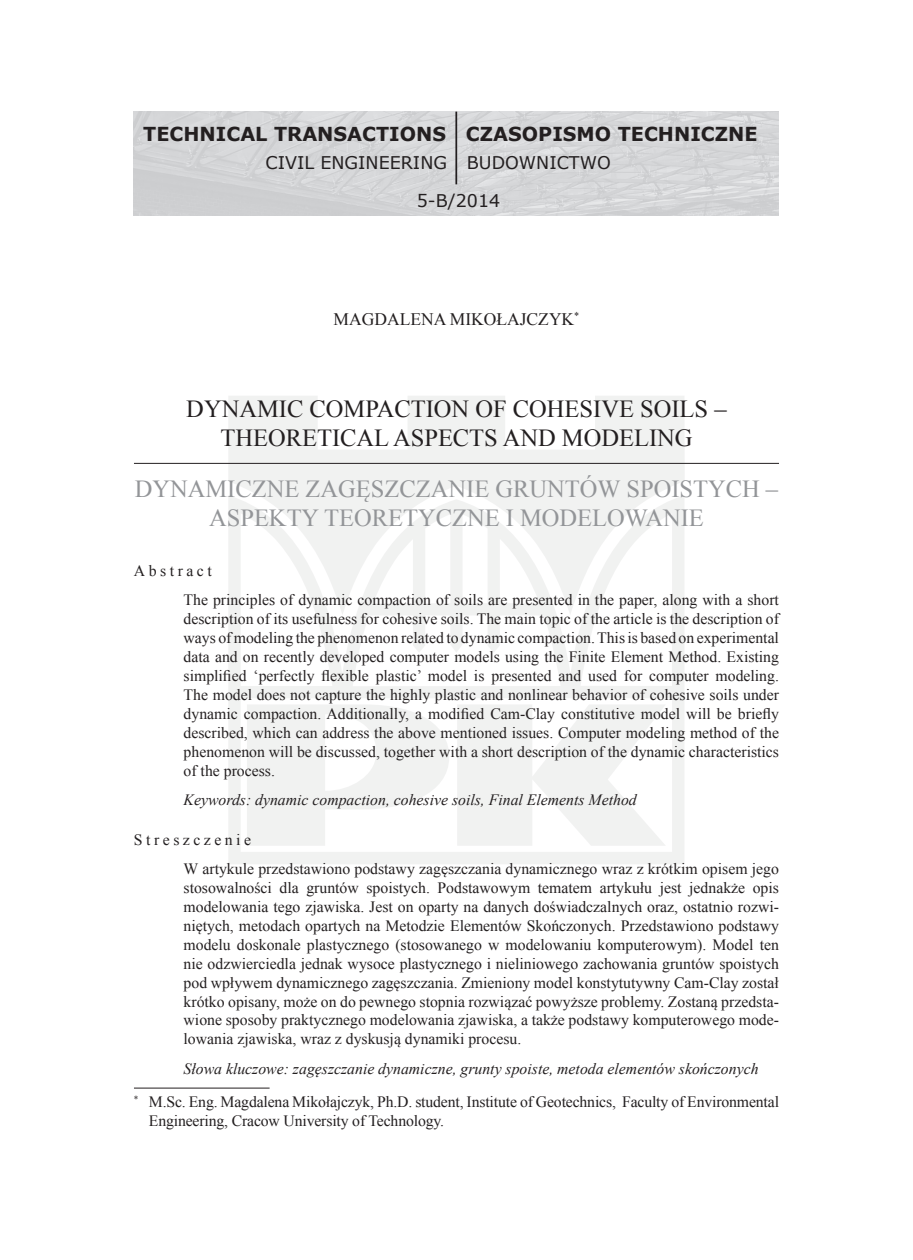
<style>
.page{position:relative;width:913px;height:1260px;background:#fff}
.page>*{position:absolute;margin:0;border:0;box-sizing:border-box;transform-origin:0 0}
.t1{font:24.5px/29.4px "Times New Roman";color:#939598;text-align:center}
.t2{font:24.5px/29.4px "Times New Roman";color:#231f20;text-align:center}
.t3{font:700 19.25px "Verdana";color:#231f20}
.t4{font:17.5px/37.3px "Verdana";color:#231f20}
.t5{font:17.5px "Times New Roman";color:#231f20}
.t6{font:15.75px/18.9px "Times New Roman";color:#231f20}
.t7{font:italic 15.75px "Times New Roman";color:#231f20}
</style>
<div class="page">
<svg style="left:228px;top:396px;width:457px;height:468px;fill:#f1f2f1"></svg>
<hr style="left:134px;top:463px;width:645px;height:1px;background:#231f20">
<hr style="left:134px;top:1088px;width:136px;height:1px;background:#231f20">
<img style="left:134px;top:112px;width:645px;height:104px">
<hr style="left:455px;top:112px;width:2px;height:72px;background:#231f20">
<p class="t3" style="left:143px;top:121px;width:304px">TECHNICAL TRANSACTIONS</p>
<p class="t4" style="left:417px;top:144px;width:85px;text-indent:-151px">CIVIL ENGINEERING<br>5-B/2014</p>
<p class="t3" style="left:466px;top:121px;width:293px">CZASOPISMO TECHNICZNE</p>
<p class="t4" style="left:467px;top:144px;width:145px">BUDOWNICTWO</p>
<p class="t5" style="left:334px;top:307px;width:247px">MAGDALENA MIKOŁAJCZYK<sup>*</sup></p>
<h1 class="t2" style="left:186px;top:394px;width:542px">DYNAMIC COMPACTION OF COHESIVE SOILS –<br>THEORETICAL ASPECTS AND MODELING</h1>
<h1 class="t1" style="left:135px;top:474px;width:645px">DYNAMICZNE ZAGĘSZCZANIE GRUNTÓW SPOISTYCH –<br>ASPEKTY TEORETYCZNE I MODELOWANIE</h1>
<p class="t6" style="left:184px;top:556px;width:597px;line-height:29.4px;text-indent:-50px">Abstract<br>The principles of dynamic compaction of soils are presented in the paper, along with a short</p>
<p class="t6" style="left:184px;top:609px;width:597px;text-align:justify">description of its usefulness for cohesive soils. The main topic of the article is the description of ways of modeling the phenomenon related to dynamic compaction. This is based on experimental data and on recently developed computer models using the Finite Element Method. Existing simplified ‘perfectly flexible plastic’ model is presented and used for computer modeling.<br>The model does not capture the highly plastic and nonlinear behavior of cohesive soils under dynamic compaction. Additionally, a modified Cam-Clay constitutive model will be briefly described, which can address the above mentioned issues. Computer modeling method of the phenomenon will be discussed, together with a short description of the dynamic characteristics of the process.</p>
<p class="t7" style="left:184px;top:789px;width:455px">Keywords: dynamic compaction, cohesive soils, Final Elements Method</p>
<p class="t6" style="left:184px;top:825px;width:597px;line-height:29.4px;text-indent:-50px">Streszczenie<br>W artykule przedstawiono podstawy zagęszczania dynamicznego wraz z krótkim opisem jego</p>
<p class="t6" style="left:184px;top:878px;width:597px;text-align:justify">stosowalności dla gruntów spoistych. Podstawowym tematem artykułu jest jednakże opis modelowania tego zjawiska. Jest on oparty na danych doświadczalnych oraz, ostatnio rozwi&shy;niętych, metodach opartych na Metodzie Elementów Skończonych. Przedstawiono podstawy modelu doskonale plastycznego (stosowanego w modelowaniu komputerowym). Model ten nie odzwierciedla jednak wysoce plastycznego i nieliniowego zachowania gruntów spoistych pod wpływem dynamicznego zagęszczania. Zmieniony model konstytutywny Cam-Clay został krótko opisany, może on do pewnego stopnia rozwiązać powyższe problemy. Zostaną przedsta&shy;wione sposoby praktycznego modelowania zjawiska, a także podstawy komputerowego mode&shy;lowania zjawiska, wraz z dyskusją dynamiki procesu.</p>
<p class="t7" style="left:184px;top:1058px;width:576px">Słowa kluczowe: zagęszczanie dynamiczne, grunty spoiste, metoda elementów skończonych</p>
<p class="t6" style="left:149px;top:1092px;width:631px;text-indent:-15px"><sup>*</sup> M.Sc. Eng. Magdalena Mikołajczyk, Ph.D. student, Institute of Geotechnics, Faculty of Environmental<br>Engineering, Cracow University of Technology.</p>
</div>
